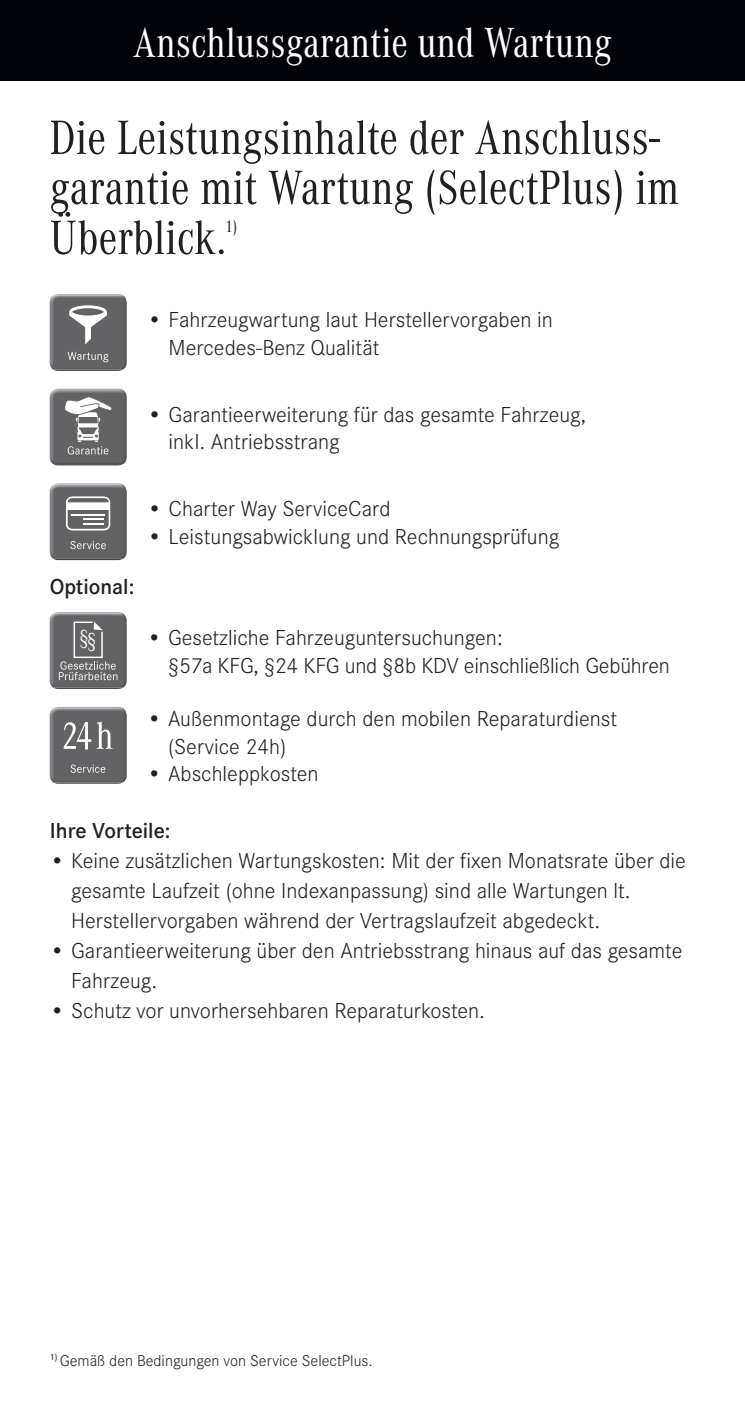
<style>
.page{position:relative;width:745px;height:1414px;background:#fff}
.page>*{position:absolute;margin:0;border:0;box-sizing:border-box;transform-origin:0 0}
.t1{font:50px/50px "Corporate A Con";color:#231f20}
.t2{font:43.75px "Corporate A Con";color:#fff}
.t3{font:22.75px "Corporate A Con";color:#fff}
.t4{font:300 22.5px/27.5px "Corporate S";color:#231f20}
.t5{font:600 22.5px "Corporate S";color:#231f20}
.t6{font:17.5px "Corporate A Con";color:#231f20}
.t7{font:300 16.25px "Corporate S";color:#231f20}
</style>
<div class="page">
<div style="left:0;top:0;width:744px;height:81px;background:#010208"></div>
<img style="left:54px;top:389px;width:69px;height:1px">
<img style="left:53px;top:464px;width:70px;height:1px">
<img style="left:50px;top:390px;width:77px;height:74px">
<svg style="left:64px;top:396px;width:48px;height:58px"></svg>
<img style="left:54px;top:612px;width:68px;height:1px">
<img style="left:53px;top:687px;width:70px;height:2px">
<img style="left:50px;top:613px;width:77px;height:74px">
<svg style="left:59px;top:621px;width:58px;height:59px;background:#767679"></svg>
<img style="left:53px;top:483px;width:70px;height:2px">
<img style="left:54px;top:559px;width:68px;height:1px">
<img style="left:50px;top:485px;width:77px;height:74px">
<svg style="left:66px;top:496px;width:44px;height:34px"></svg>
<hr style="left:71px;top:514px;width:33px;height:1px;background:#fff">
<hr style="left:83px;top:523px;width:21px;height:2px;background:#fff">
<hr style="left:83px;top:518px;width:21px;height:2px;background:#fff">
<svg style="left:70px;top:541px;width:36px;height:8px"></svg>
<img style="left:54px;top:294px;width:69px;height:1px">
<img style="left:54px;top:370px;width:68px;height:1px">
<img style="left:50px;top:295px;width:77px;height:75px">
<svg style="left:69px;top:305px;width:38px;height:39px"></svg>
<svg style="left:68px;top:352px;width:40px;height:10px"></svg>
<img style="left:54px;top:707px;width:69px;height:1px">
<img style="left:53px;top:782px;width:70px;height:2px">
<img style="left:50px;top:708px;width:77px;height:74px">
<svg style="left:64px;top:722px;width:27px;height:27px"></svg>
<svg style="left:97px;top:722px;width:16px;height:27px"></svg>
<svg style="left:71px;top:764px;width:34px;height:9px"></svg>
<h2 class="t2" style="left:133px;top:19px;width:480px">Anschlussgarantie und Wartung</h2>
<h1 class="t1" style="left:50px;top:113px;width:630px">Die Leistungsinhalte der Anschluss&shy;garantie mit Wartung (SelectPlus) im<br>Überblick.</h1>
<p class="t6" style="left:225px;top:216px;width:13px">1)</p>
<p class="t4" style="left:168px;top:306px;width:385px;text-indent:-21px">• Fahrzeugwartung laut Herstellervorgaben in<br>Mercedes-Benz Qualität</p>
<p class="t4" style="left:168px;top:401px;width:419px;text-indent:-21px">• Garantieerweiterung für das gesamte Fahrzeug, inkl. Antriebsstrang</p>
<p class="t5" style="left:50px;top:574px;width:86px">Optional:</p>
<p class="t3" style="left:79px;top:627px;width:19px">§§</p>
<p class="t4" style="left:147px;top:495px;width:244px">• Charter Way ServiceCard</p>
<p class="t4" style="left:147px;top:523px;width:413px">• Leistungsabwicklung und Rechnungsprüfung</p>
<p class="t4" style="left:168px;top:624px;width:503px;text-indent:-21px">• Gesetzliche Fahrzeuguntersuchungen:<br>§57a KFG, §24 KFG und §8b KDV einschließlich Gebühren</p>
<p class="t4" style="left:168px;top:705px;width:450px;text-indent:-21px">• Außenmontage durch den mobilen Reparaturdienst (Service 24h)</p>
<p class="t4" style="left:147px;top:760px;width:173px">• Abschleppkosten</p>
<p class="t5" style="left:50px;top:818px;width:122px">Ihre Vorteile:</p>
<p class="t4" style="left:71px;top:846px;width:616px;line-height:30px;text-indent:-21px">• Keine zusätzlichen Wartungskosten: Mit der fixen Monatsrate über die gesamte Laufzeit (ohne Indexanpassung) sind alle Wartungen lt.<br>Herstellervorgaben während der Vertragslaufzeit abgedeckt.</p>
<p class="t4" style="left:71px;top:936px;width:612px;line-height:30px;text-indent:-21px">• Garantieerweiterung über den Antriebsstrang hinaus auf das gesamte<br>Fahrzeug.</p>
<p class="t4" style="left:50px;top:997px;width:436px">• Schutz vor unvorhersehbaren Reparaturkosten.</p>
<p class="t7" style="left:50px;top:1351px;width:324px"><sup>1)</sup> Gemäß den Bedingungen von Service SelectPlus.</p>
</div>
